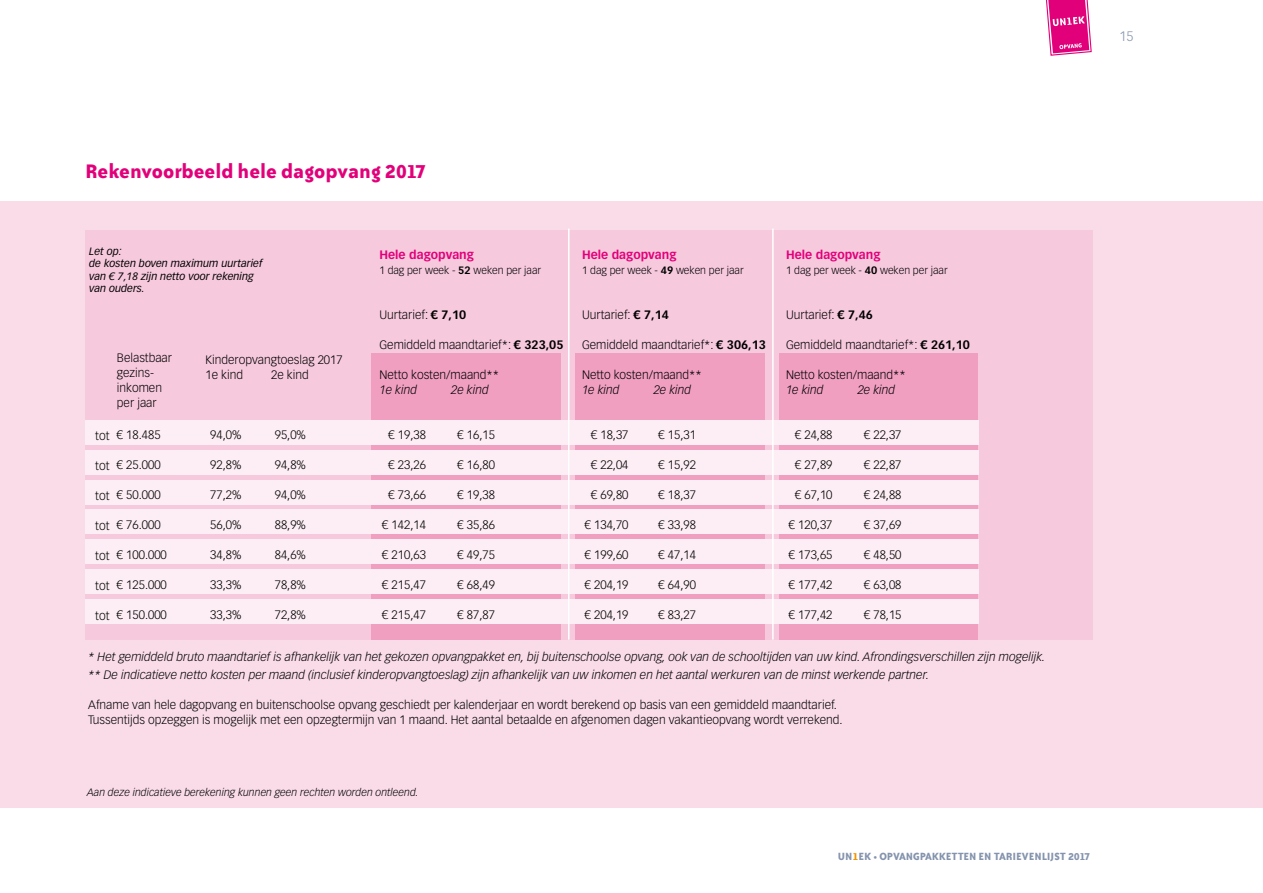
<style>
.page{position:relative;width:1263px;height:893px;background:#fff}
.page>*{position:absolute;margin:0;border:0;box-sizing:border-box;transform-origin:0 0}
.t1{font:700 22.5px "Bailey Sans ITC";color:#e2007a}
.t2{font:300 13.5px "Vectora LT";color:#8594ae}
.t3{font:300 12px/15px "Vectora LT";color:#000}
.t4{font:italic 300 12px/18px "Vectora LT";color:#000}
.t5{font:700 12px "Bailey Sans ITC";color:#8594ae}
.t6{font:700 12px "Vectora LT";color:#e2007a}
.t7{font:300 10.5px "Vectora LT";color:#000}
.t8{font:italic 10.5px/12.6px "Vectora LT";color:#000}
.t9{font:italic 300 10.5px "Vectora LT";color:#000}
.s1{font-weight:700}
.s2{color:#f29400}
</style>
<div class="page">
<svg style="left:1046px;top:0;width:46px;height:56px;background:#e9429c"></svg>
<div style="left:0;top:202px;width:1263px;height:606px;background:#fadce9"></div>
<div style="left:85px;top:230px;width:1008px;height:410px;background:#f7c9dd"></div>
<div style="left:371px;top:353px;width:190px;height:287px;background:#f19fc1"></div>
<div style="left:575px;top:353px;width:190px;height:287px;background:#f19fc1"></div>
<div style="left:780px;top:353px;width:198px;height:287px;background:#f19fc1"></div>
<div style="left:85px;top:420px;width:893px;height:25px;background:#fceef4"></div>
<div style="left:85px;top:450px;width:893px;height:24px;background:#fceef4"></div>
<div style="left:85px;top:480px;width:893px;height:24px;background:#fceef4"></div>
<div style="left:85px;top:510px;width:893px;height:24px;background:#fceef4"></div>
<div style="left:85px;top:539px;width:893px;height:25px;background:#fceef4"></div>
<div style="left:85px;top:569px;width:893px;height:25px;background:#fceef4"></div>
<div style="left:85px;top:599px;width:893px;height:24px;background:#fceef4"></div>
<hr style="left:568px;top:229px;width:1px;height:411px;background:#fff">
<hr style="left:772px;top:229px;width:2px;height:411px;background:#fff">
<p class="t2" style="left:1119px;top:28px;width:16px">15</p>
<h1 class="t1" style="left:85px;top:159px;width:343px">Rekenvoorbeeld hele dagopvang 2017</h1>
<p class="t8" style="left:89px;top:245px;width:175px">Let op:<br>de kosten boven maximum uurtarief van € 7,18 zijn netto voor rekening van ouders.</p>
<p class="t6" style="left:379px;top:247px;width:96px">Hele dagopvang</p>
<p class="t6" style="left:582px;top:247px;width:96px">Hele dagopvang</p>
<p class="t6" style="left:786px;top:247px;width:96px">Hele dagopvang</p>
<p class="t7" style="left:379px;top:264px;width:163px">1 dag per week - <span class="s1">52</span> weken per jaar</p>
<p class="t7" style="left:582px;top:264px;width:163px">1 dag per week - <span class="s1">49</span> weken per jaar</p>
<p class="t7" style="left:786px;top:264px;width:163px">1 dag per week - <span class="s1">40</span> weken per jaar</p>
<p class="t3" style="left:379px;top:307px;width:88px">Uurtarief: <span class="s1">€ 7,10</span></p>
<p class="t3" style="left:582px;top:307px;width:88px">Uurtarief: <span class="s1">€ 7,14</span></p>
<p class="t3" style="left:786px;top:307px;width:88px">Uurtarief: <span class="s1">€ 7,46</span></p>
<p class="t3" style="left:379px;top:337px;width:186px">Gemiddeld maandtarief*: <span class="s1">€ 323,05</span></p>
<p class="t3" style="left:582px;top:337px;width:186px">Gemiddeld maandtarief*: <span class="s1">€ 306,13</span></p>
<p class="t3" style="left:786px;top:337px;width:186px">Gemiddeld maandtarief*: <span class="s1">€ 261,10</span></p>
<p class="t3" style="left:117px;top:351px;width:57px">Belastbaar gezins&shy;inkomen per jaar</p>
<p class="t3" style="left:205px;top:352px;width:139px">Kinderopvangtoeslag 2017<br>1e kind</p>
<p class="t3" style="left:271px;top:367px;width:39px">2e kind</p>
<p class="t3" style="left:379px;top:367px;width:121px">Netto kosten/maand**</p>
<p class="t3" style="left:582px;top:367px;width:121px">Netto kosten/maand**</p>
<p class="t3" style="left:786px;top:367px;width:121px">Netto kosten/maand**</p>
<p class="t4" style="left:379px;top:381px;width:39px">1e kind</p>
<p class="t4" style="left:451px;top:381px;width:39px">2e kind</p>
<p class="t4" style="left:582px;top:381px;width:39px">1e kind</p>
<p class="t4" style="left:654px;top:381px;width:39px">2e kind</p>
<p class="t4" style="left:786px;top:381px;width:39px">1e kind</p>
<p class="t4" style="left:858px;top:381px;width:39px">2e kind</p>
<p class="t3" style="left:117px;top:427px;width:45px">€ 18.485</p>
<p class="t3" style="left:210px;top:427px;width:33px">94,0%</p>
<p class="t3" style="left:275px;top:427px;width:33px">95,0%</p>
<p class="t3" style="left:388px;top:427px;width:39px">€ 19,38</p>
<p class="t3" style="left:457px;top:427px;width:39px">€ 16,15</p>
<p class="t3" style="left:591px;top:427px;width:39px">€ 18,37</p>
<p class="t3" style="left:658px;top:427px;width:39px">€ 15,31</p>
<p class="t3" style="left:795px;top:427px;width:39px">€ 24,88</p>
<p class="t3" style="left:864px;top:427px;width:39px">€ 22,37</p>
<p class="t3" style="left:117px;top:457px;width:45px">€ 25.000</p>
<p class="t3" style="left:210px;top:457px;width:33px">92,8%</p>
<p class="t3" style="left:275px;top:457px;width:33px">94,8%</p>
<p class="t3" style="left:388px;top:457px;width:39px">€ 23,26</p>
<p class="t3" style="left:457px;top:457px;width:39px">€ 16,80</p>
<p class="t3" style="left:591px;top:457px;width:39px">€ 22,04</p>
<p class="t3" style="left:658px;top:457px;width:39px">€ 15,92</p>
<p class="t3" style="left:795px;top:457px;width:39px">€ 27,89</p>
<p class="t3" style="left:864px;top:457px;width:39px">€ 22,87</p>
<p class="t3" style="left:117px;top:487px;width:45px">€ 50.000</p>
<p class="t3" style="left:210px;top:487px;width:33px">77,2%</p>
<p class="t3" style="left:275px;top:487px;width:33px">94,0%</p>
<p class="t3" style="left:388px;top:487px;width:39px">€ 73,66</p>
<p class="t3" style="left:457px;top:487px;width:39px">€ 19,38</p>
<p class="t3" style="left:591px;top:487px;width:39px">€ 69,80</p>
<p class="t3" style="left:658px;top:487px;width:39px">€ 18,37</p>
<p class="t3" style="left:795px;top:487px;width:39px">€ 67,10</p>
<p class="t3" style="left:864px;top:487px;width:39px">€ 24,88</p>
<p class="t3" style="left:117px;top:517px;width:45px">€ 76.000</p>
<p class="t3" style="left:210px;top:517px;width:33px">56,0%</p>
<p class="t3" style="left:275px;top:517px;width:33px">88,9%</p>
<p class="t3" style="left:382px;top:517px;width:45px">€ 142,14</p>
<p class="t3" style="left:457px;top:517px;width:39px">€ 35,86</p>
<p class="t3" style="left:585px;top:517px;width:45px">€ 134,70</p>
<p class="t3" style="left:658px;top:517px;width:39px">€ 33,98</p>
<p class="t3" style="left:789px;top:517px;width:45px">€ 120,37</p>
<p class="t3" style="left:864px;top:517px;width:39px">€ 37,69</p>
<p class="t3" style="left:117px;top:547px;width:51px">€ 100.000</p>
<p class="t3" style="left:210px;top:547px;width:33px">34,8%</p>
<p class="t3" style="left:275px;top:547px;width:33px">84,6%</p>
<p class="t3" style="left:382px;top:547px;width:45px">€ 210,63</p>
<p class="t3" style="left:457px;top:547px;width:39px">€ 49,75</p>
<p class="t3" style="left:585px;top:547px;width:45px">€ 199,60</p>
<p class="t3" style="left:658px;top:547px;width:39px">€ 47,14</p>
<p class="t3" style="left:789px;top:547px;width:45px">€ 173,65</p>
<p class="t3" style="left:864px;top:547px;width:39px">€ 48,50</p>
<p class="t3" style="left:117px;top:577px;width:51px">€ 125.000</p>
<p class="t3" style="left:210px;top:577px;width:33px">33,3%</p>
<p class="t3" style="left:275px;top:577px;width:33px">78,8%</p>
<p class="t3" style="left:382px;top:577px;width:45px">€ 215,47</p>
<p class="t3" style="left:457px;top:577px;width:39px">€ 68,49</p>
<p class="t3" style="left:585px;top:577px;width:45px">€ 204,19</p>
<p class="t3" style="left:658px;top:577px;width:39px">€ 64,90</p>
<p class="t3" style="left:789px;top:577px;width:45px">€ 177,42</p>
<p class="t3" style="left:864px;top:577px;width:39px">€ 63,08</p>
<p class="t3" style="left:117px;top:607px;width:51px">€ 150.000</p>
<p class="t3" style="left:210px;top:607px;width:33px">33,3%</p>
<p class="t3" style="left:275px;top:607px;width:33px">72,8%</p>
<p class="t3" style="left:382px;top:607px;width:45px">€ 215,47</p>
<p class="t3" style="left:457px;top:607px;width:39px">€ 87,87</p>
<p class="t3" style="left:585px;top:607px;width:45px">€ 204,19</p>
<p class="t3" style="left:658px;top:607px;width:39px">€ 83,27</p>
<p class="t3" style="left:789px;top:607px;width:45px">€ 177,42</p>
<p class="t3" style="left:864px;top:607px;width:39px">€ 78,15</p>
<p class="t3" style="left:95px;top:428px;width:16px">tot</p>
<p class="t3" style="left:95px;top:458px;width:16px">tot</p>
<p class="t3" style="left:95px;top:488px;width:16px">tot</p>
<p class="t3" style="left:95px;top:518px;width:16px">tot</p>
<p class="t3" style="left:95px;top:548px;width:16px">tot</p>
<p class="t3" style="left:95px;top:578px;width:16px">tot</p>
<p class="t3" style="left:95px;top:608px;width:16px">tot</p>
<p class="t4" style="left:88px;top:648px;width:959px">* Het gemiddeld bruto maandtarief is afhankelijk van het gekozen opvangpakket en, bij buitenschoolse opvang, ook van de schooltijden van uw kind. Afrondingsverschillen zijn mogelijk. ** De indicatieve netto kosten per maand (inclusief kinderopvangtoeslag) zijn afhankelijk van uw inkomen en het aantal werkuren van de minst werkende partner.</p>
<p class="t3" style="left:88px;top:697px;width:756px">Afname van hele dagopvang en buitenschoolse opvang geschiedt per kalenderjaar en wordt berekend op basis van een gemiddeld maandtarief.<br>Tussentijds opzeggen is mogelijk met een opzegtermijn van 1 maand. Het aantal betaalde en afgenomen dagen vakantieopvang wordt verrekend.</p>
<p class="t9" style="left:87px;top:786px;width:333px">Aan deze indicatieve berekening kunnen geen rechten worden ontleend.</p>
<p class="t5" style="left:838px;top:850px;width:254px">UN <span class="s2">1</span>EK • OPVANGPAKKETTEN EN TARIEVENLIJST 2017</p>
</div>
